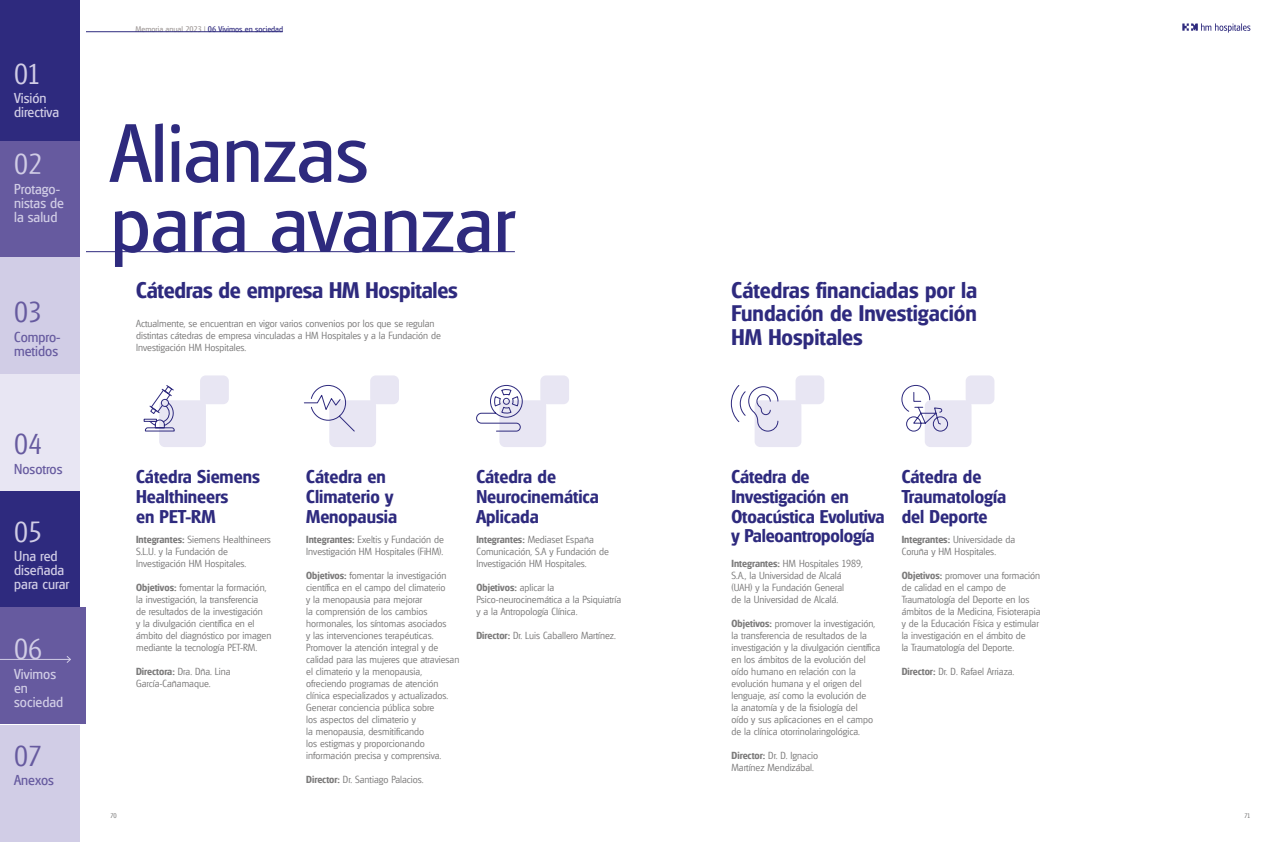
<style>
.page{position:relative;width:1276px;height:842px;background:#fff}
.page>*{position:absolute;margin:0;border:0;box-sizing:border-box;transform-origin:0 0}
.t1{font:80px/70px "Glasgow";color:#2e2a7e}
.t2{font:300 28px "Glasgow";color:#d1cde6}
.t3{font:300 28px "Glasgow";color:#665a9f}
.t4{font:700 22px/23.8px "Glasgow";color:#2e2a7e;text-align:justify}
.t5{font:700 18px/19.8px "Glasgow";color:#2e2a7e}
.t6{font:14px/14px "Glasgow";color:#d1cde6}
.t7{font:14px/14px "Glasgow";color:#665a9f}
.t8{font:300 10px/12px "Glasgow";color:#7c7b7b}
.t9{font:8px "Glasgow";color:#2e2a7e}
.t10{font:300 6.5px "Glasgow";color:#706f6f}
.s1{color:#a19b99}
.s2{font-weight:700}
</style>
<div class="page">
<hr style="left:77px;top:251px;width:438px;height:1px;background:#2e2a7e">
<svg style="left:476px;top:375px;width:93px;height:72px"></svg>
<svg style="left:143px;top:375px;width:86px;height:72px"></svg>
<svg style="left:901px;top:375px;width:93px;height:72px"></svg>
<svg style="left:304px;top:375px;width:95px;height:72px"></svg>
<svg style="left:730px;top:375px;width:94px;height:72px"></svg>
<svg style="left:1182px;top:23px;width:68px;height:10px"></svg>
<hr style="left:85px;top:32px;width:198px;height:1px;background:#2e2a7e">
<div style="left:0;top:0;width:85px;height:842px;background:linear-gradient(to right,#fff,#fff)"></div>
<div style="left:0;top:0;width:79px;height:141px;background:#2e2a7e"></div>
<div style="left:0;top:491px;width:79px;height:116px;background:#2e2a7e"></div>
<div style="left:0;top:141px;width:79px;height:117px;background:#665a9f"></div>
<div style="left:0;top:607px;width:85px;height:117px;background:#665a9f"></div>
<div style="left:0;top:258px;width:79px;height:116px;background:#d1cde6"></div>
<div style="left:0;top:725px;width:79px;height:117px;background:#d1cde6"></div>
<div style="left:0;top:374px;width:79px;height:117px;background:#e8e6f3"></div>
<hr style="left:0;top:659px;width:70px;height:1px;background:#d1cde6">
<svg style="left:66px;top:656px;width:5px;height:7px"></svg>
<h2 class="t2" style="left:14px;top:57px;width:28px">01</h2>
<h3 class="t6" style="left:14px;top:91px;width:46px">Visión directiva</h3>
<h2 class="t2" style="left:14px;top:148px;width:30px">02</h2>
<h3 class="t6" style="left:14px;top:182px;width:51px">Protago&shy;nistas de la salud</h3>
<h2 class="t3" style="left:14px;top:296px;width:30px">03</h2>
<h3 class="t7" style="left:14px;top:330px;width:48px">Compro&shy;metidos</h3>
<h2 class="t3" style="left:14px;top:427px;width:30px">04</h2>
<h3 class="t7" style="left:14px;top:461px;width:50px">Nosotros</h3>
<h2 class="t2" style="left:14px;top:515px;width:30px">05</h2>
<h3 class="t6" style="left:14px;top:549px;width:57px">Una red diseñada para curar</h3>
<h2 class="t2" style="left:14px;top:632px;width:30px">06</h2>
<h3 class="t6" style="left:14px;top:667px;width:51px">Vivimos en sociedad</h3>
<h2 class="t3" style="left:14px;top:739px;width:30px">07</h2>
<h3 class="t7" style="left:14px;top:773px;width:41px">Anexos</h3>
<p class="t9" style="left:135px;top:24px;width:149px"><span class="s1">Memoria anual 2023 |</span> 06 Vivimos en sociedad</p>
<h1 class="t1" style="left:111px;top:118px;width:406px">Alianzas para avanzar</h1>
<h3 class="t4" style="left:136px;top:278px;width:323px">Cátedras de empresa HM Hospitales</h3>
<h3 class="t4" style="left:731px;top:278px;width:247px">Cátedras financiadas por la Fundación de Investigación HM Hospitales</h3>
<p class="t8" style="left:136px;top:317px;width:306px">Actualmente, se encuentran en vigor varios convenios por los que se regulan distintas cátedras de empresa vinculadas a HM Hospitales y a la Fundación de<br>Investigación HM Hospitales.</p>
<h3 class="t5" style="left:136px;top:466px;width:125px">Cátedra Siemens<br>Healthineers<br>en PET-RM</h3>
<p class="t8" style="left:136px;top:533px;width:136px"><span class="s2">Integrantes:</span> Siemens Healthineers<br>S.L.U. y la Fundación de<br>Investigación HM Hospitales.</p>
<p class="t8" style="left:136px;top:581px;width:137px"><span class="s2">Objetivos:</span> fomentar la formación, la investigación, la transferencia<br>de resultados de la investigación<br>y la divulgación científica en el ámbito del diagnóstico por imagen mediante la tecnología PET-RM.</p>
<p class="t8" style="left:136px;top:665px;width:96px"><span class="s2">Directora:</span> Dra. Dña. Lina<br>García-Cañamaque.</p>
<p class="t10" style="left:111px;top:812px;width:8px">70</p>
<h3 class="t5" style="left:306px;top:466px;width:92px">Cátedra en<br>Climaterio y<br>Menopausia</h3>
<p class="t8" style="left:306px;top:533px;width:139px"><span class="s2">Integrantes:</span> Exeltis y Fundación de<br>Investigación HM Hospitales (FiHM).</p>
<p class="t8" style="left:306px;top:569px;width:155px"><span class="s2">Objetivos:</span> fomentar la investigación científica en el campo del climaterio<br>y la menopausia para mejorar<br>la comprensión de los cambios hormonales, los síntomas asociados<br>y las intervenciones terapéuticas.<br>Promover la atención integral y de calidad para las mujeres que atraviesan el climaterio y la menopausia, ofreciendo programas de atención clínica especializados y actualizados.<br>Generar conciencia pública sobre<br>los aspectos del climaterio y<br>la menopausia, desmitificando<br>los estigmas y proporcionando información precisa y comprensiva.</p>
<p class="t8" style="left:306px;top:773px;width:119px"><span class="s2">Director:</span> Dr. Santiago Palacios.</p>
<h3 class="t5" style="left:476px;top:466px;width:124px">Cátedra de<br>Neurocinemática<br>Aplicada</h3>
<p class="t8" style="left:476px;top:533px;width:134px"><span class="s2">Integrantes:</span> Mediaset España<br>Comunicación, S.A y Fundación de<br>Investigación HM Hospitales.</p>
<p class="t8" style="left:476px;top:581px;width:146px"><span class="s2">Objetivos:</span> aplicar la<br>Psico-neurocinemática a la Psiquiatría y a la Antropología Clínica.</p>
<p class="t8" style="left:476px;top:629px;width:141px"><span class="s2">Director:</span> Dr. Luis Caballero Martínez.</p>
<h3 class="t5" style="left:731px;top:466px;width:155px">Cátedra de<br>Investigación en<br>Otoacústica Evolutiva y Paleoantropología</h3>
<p class="t8" style="left:731px;top:557px;width:133px"><span class="s2">Integrantes:</span> HM Hospitales 1989,<br>S.A., la Universidad de Alcalá (UAH) y la Fundación General<br>de la Universidad de Alcalá.</p>
<p class="t8" style="left:731px;top:617px;width:150px"><span class="s2">Objetivos:</span> promover la investigación, la transferencia de resultados de la investigación y la divulgación científica en los ámbitos de la evolución del oído humano en relación con la evolución humana y el origen del lenguaje, así como la evolución de<br>la anatomía y de la fisiología del<br>oído y sus aplicaciones en el campo de la clínica otorrinolaringológica.</p>
<p class="t8" style="left:731px;top:749px;width:88px"><span class="s2">Director:</span> Dr. D. Ignacio<br>Martínez Mendizábal.</p>
<h3 class="t5" style="left:901px;top:466px;width:106px">Cátedra de<br>Traumatología del Deporte</h3>
<p class="t8" style="left:901px;top:533px;width:115px"><span class="s2">Integrantes:</span> Universidade da<br>Coruña y HM Hospitales.</p>
<p class="t8" style="left:901px;top:569px;width:140px"><span class="s2">Objetivos:</span> promover una formación de calidad en el campo de<br>Traumatología del Deporte en los ámbitos de la Medicina, Fisioterapia y de la Educación Física y estimular la investigación en el ámbito de<br>la Traumatología del Deporte.</p>
<p class="t8" style="left:901px;top:665px;width:114px"><span class="s2">Director:</span> Dr. D. Rafael Arriaza.</p>
<p class="t10" style="left:1244px;top:812px;width:8px">71</p>
</div>
